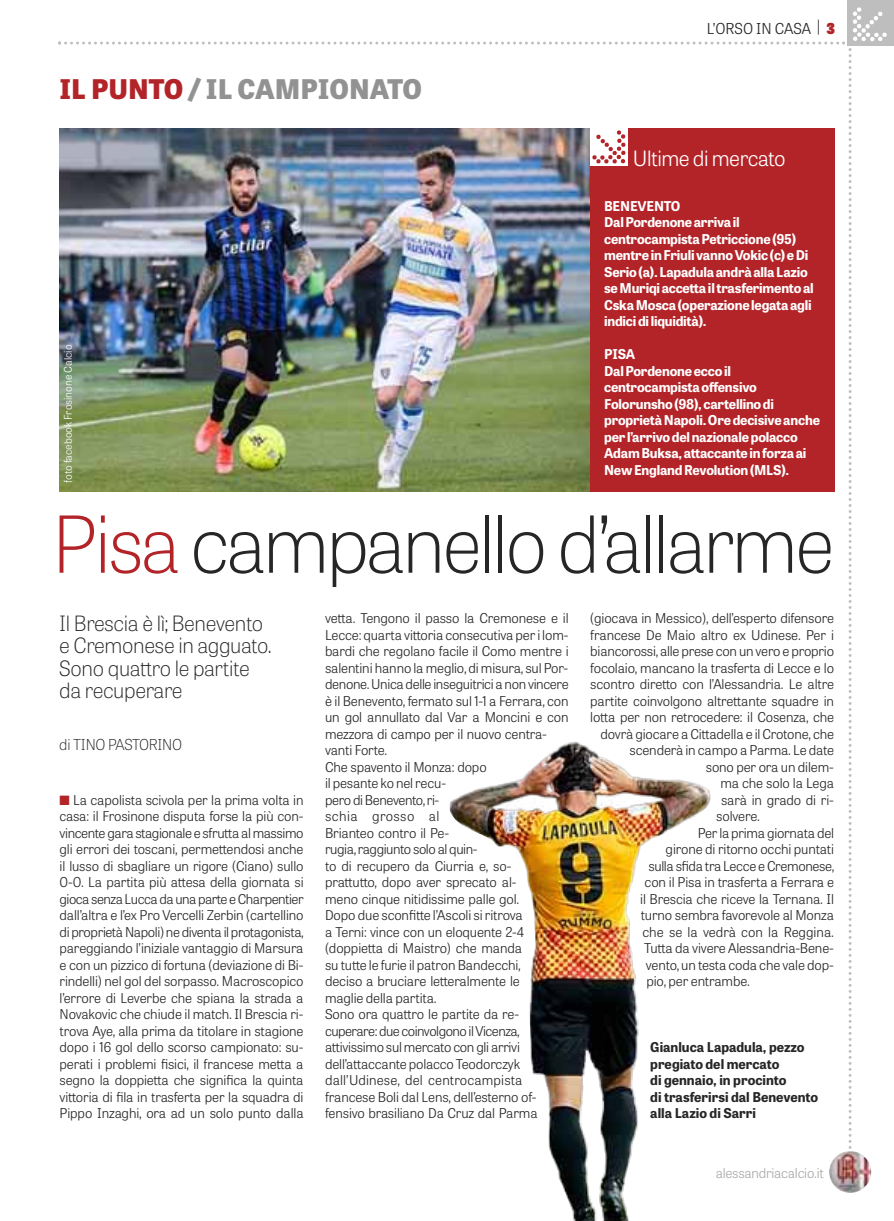
<style>
.page{position:relative;width:894px;height:1221px;background:#fff}
.page>*{position:absolute;margin:0;border:0;box-sizing:border-box;transform-origin:0 0}
.t1{font:100 78px "Tablet Gothic";letter-spacing:-.04em;color:#272526}
.t2{font:800 27px "Tablet Gothic";color:#939293}
.t3{font:100 21px "Tablet Gothic";letter-spacing:-.015em;color:#272526}
.t4{font:300 21px "Tablet Gothic";letter-spacing:-.025em;color:#fff}
.t5{font:100 15px "Tablet Gothic";letter-spacing:-.015em;color:#272526}
.t6{font:300 15px "Tablet Gothic";color:#272526}
.t7{font:300 13.5px/16.5px "Tablet Gothic";letter-spacing:-.01em;color:#272526}
.t8{font:700 13.5px/16.5px "Tablet Gothic";letter-spacing:-.015em;color:#fff}
.t9{font:700 13.5px "Tablet Gothic";color:#272526}
.t10{font:300 13.5px "Tablet Gothic";letter-spacing:-.015em;color:#a8a8a8}
.t11{font:300 10.5px "Tablet Gothic";color:#fff}
.s1{color:#b32429}
.s2{font-weight:800;color:#b32429}
</style>
<div class="page">
<div style="left:847px;top:0;width:46px;height:46px;background:#bebebe"></div>
<img style="left:828px;top:1151px;width:42px;height:42px;border-radius:50%">
<img style="left:58px;top:7px;width:828px;height:1159px">
<img style="left:449px;top:738px;width:261px;height:483px">
<p class="t2" style="left:60px;top:79px;width:364px"><span class="s1">IL PUNTO</span> / IL CAMPIONATO</p>
<p class="t11" style="left:64px;top:483px;width:140px;rotate:-90deg">foto facebook Frosinone Calcio</p>
<p class="t6" style="left:706px;top:23px;width:130px">L’ORSO IN CASA | <span class="s2">3</span></p>
<p class="t4" style="left:632px;top:150px;width:154px">Ultime di mercato</p>
<p class="t8" style="left:604px;top:199px;width:78px">BENEVENTO</p>
<p class="t8" style="left:604px;top:215px;width:211px">Dal Pordenone arriva il centrocampista Petriccione (95) mentre in Friuli vanno Vokic (c) e Di<br>Serio (a). Lapadula andrà alla Lazio se Muriqi accetta il trasferimento al<br>Cska Mosca (operazione legata agli indici di liquidità).</p>
<p class="t8" style="left:604px;top:347px;width:33px">PISA</p>
<p class="t8" style="left:604px;top:364px;width:217px">Dal Pordenone ecco il centrocampista offensivo<br>Folorunsho (98), cartellino di proprietà Napoli. Ore decisive anche per l’arrivo del nazionale polacco<br>Adam Buksa, attaccante in forza ai<br>New England Revolution (MLS).</p>
<p class="t1" style="left:52px;top:518px;width:783px"><span class="s1">Pisa</span> campanello d’allarme</p>
<p class="t7" style="left:590px;top:611px;width:245px">(giocava in Messico), dell’esperto difensore</p>
<p class="t7" style="left:590px;top:628px;width:245px">francese De Maio altro ex Udinese. Per i</p>
<p class="t7" style="left:590px;top:644px;width:245px">biancorossi, alle prese con un vero e proprio</p>
<p class="t7" style="left:590px;top:661px;width:245px">focolaio, mancano la trasferta di Lecce e lo</p>
<p class="t7" style="left:590px;top:677px;width:245px">scontro diretto con l’Alessandria. Le altre</p>
<p class="t7" style="left:590px;top:694px;width:245px">partite coinvolgono altrettante squadre in</p>
<p class="t7" style="left:590px;top:710px;width:245px">lotta per non retrocedere: il Cosenza, che</p>
<p class="t7" style="left:600px;top:727px;width:235px">dovrà giocare a Cittadella e il Crotone, che</p>
<p class="t7" style="left:629px;top:743px;width:206px">scenderà in campo a Parma. Le date</p>
<p class="t7" style="left:705px;top:760px;width:130px">sono per ora un dilem-</p>
<p class="t7" style="left:720px;top:776px;width:115px">ma che solo la Lega</p>
<p class="t7" style="left:721px;top:793px;width:114px">sarà in grado di ri-</p>
<p class="t7" style="left:716px;top:809px;width:45px">solvere.</p>
<p class="t7" style="left:697px;top:826px;width:138px">Per la prima giornata del</p>
<p class="t7" style="left:665px;top:842px;width:170px">girone di ritorno occhi puntati</p>
<p class="t7" style="left:648px;top:859px;width:187px">sulla sfida tra Lecce e Cremonese,</p>
<p class="t7" style="left:644px;top:875px;width:191px">con il Pisa in trasferta a Ferrara e</p>
<p class="t7" style="left:640px;top:892px;width:195px">il Brescia che riceve la Ternana. Il</p>
<p class="t7" style="left:640px;top:908px;width:195px">turno sembra favorevole al Monza</p>
<p class="t7" style="left:642px;top:925px;width:193px">che se la vedrà con la Reggina.</p>
<p class="t7" style="left:644px;top:941px;width:191px">Tutta da vivere Alessandria-Bene-</p>
<p class="t7" style="left:645px;top:958px;width:189px">vento, un testa coda che vale dop-</p>
<p class="t7" style="left:646px;top:974px;width:105px">pio, per entrambe.</p>
<p class="t7" style="left:325px;top:611px;width:245px">vetta. Tengono il passo la Cremonese e il Lecce: quarta vittoria consecutiva per i lom&shy;bardi che regolano facile il Como mentre i salentini hanno la meglio, di misura, sul Por&shy;denone. Unica delle inseguitrici a non vincere è il Benevento, fermato sul 1-1 a Ferrara, con un gol annullato dal Var a Moncini e con mezzora di campo per il nuovo centra&shy;vanti Forte.</p>
<p class="t7" style="left:325px;top:760px;width:201px">Che spavento il Monza: dopo<br>il pesante ko nel recu-<br>pero di Benevento, ri-<br>schia grosso al<br>Brianteo contro il Pe-<br>rugia, raggiunto solo al quin-<br>to di recupero da Ciurria e, so&shy;prattutto, dopo aver sprecato al&shy;meno cinque nitidissime palle gol.<br>Dopo due sconfitte l’Ascoli si ritrova a Terni: vince con un eloquente 2-4 (doppietta di Maistro) che manda su tutte le furie il patron Bandecchi, deciso a bruciare letteralmente le maglie della partita.</p>
<p class="t7" style="left:325px;top:1007px;width:214px">Sono ora quattro le partite da re&shy;cuperare: due coinvolgono il Vicenza, attivissimo sul mercato con gli arrivi dell’attaccante polacco Teodorczyk dall’Udinese, del centrocampista francese Boli dal Lens, dell’esterno of&shy;fensivo brasiliano Da Cruz dal Parma</p>
<p class="t3" style="left:59px;top:616px;width:205px">Il Brescia è lì; Benevento</p>
<p class="t3" style="left:59px;top:638px;width:214px">e Cremonese in agguato.</p>
<p class="t3" style="left:59px;top:661px;width:192px">Sono quattro le partite</p>
<p class="t3" style="left:59px;top:683px;width:125px">da recuperare</p>
<p class="t5" style="left:59px;top:740px;width:124px">di TINO PASTORINO</p>
<p class="t7" style="left:60px;top:793px;width:245px;text-align:justify"><span class="s1">■</span> La capolista scivola per la prima volta in casa: il Frosinone disputa forse la più con&shy;vincente gara stagionale e sfrutta al massimo gli errori dei toscani, permettendosi anche il lusso di sbagliare un rigore (Ciano) sullo 0-0. La partita più attesa della giornata si gioca senza Lucca da una parte e Charpentier dall’altra e l’ex Pro Vercelli Zerbin (cartellino di proprietà Napoli) ne diventa il protagonista, pareggiando l’iniziale vantaggio di Marsura e con un pizzico di fortuna (deviazione di Bi&shy;rindelli) nel gol del sorpasso. Macroscopico l’errore di Leverbe che spiana la strada a Novakovic che chiude il match. Il Brescia ri&shy;trova Aye, alla prima da titolare in stagione dopo i 16 gol dello scorso campionato: su&shy;perati i problemi fisici, il francese metta a segno la doppietta che significa la quinta vittoria di fila in trasferta per la squadra di Pippo Inzaghi, ora ad un solo punto dalla</p>
<p class="t9" style="left:650px;top:1042px;width:156px">Gianluca Lapadula, pezzo</p>
<p class="t9" style="left:650px;top:1059px;width:131px">pregiato del mercato</p>
<p class="t9" style="left:650px;top:1075px;width:138px">di gennaio, in procinto</p>
<p class="t9" style="left:650px;top:1092px;width:169px">di trasferirsi dal Benevento</p>
<p class="t9" style="left:650px;top:1108px;width:107px">alla Lazio di Sarri</p>
<p class="t10" style="left:715px;top:1168px;width:109px">alessandriacalcio.it</p>
</div>
